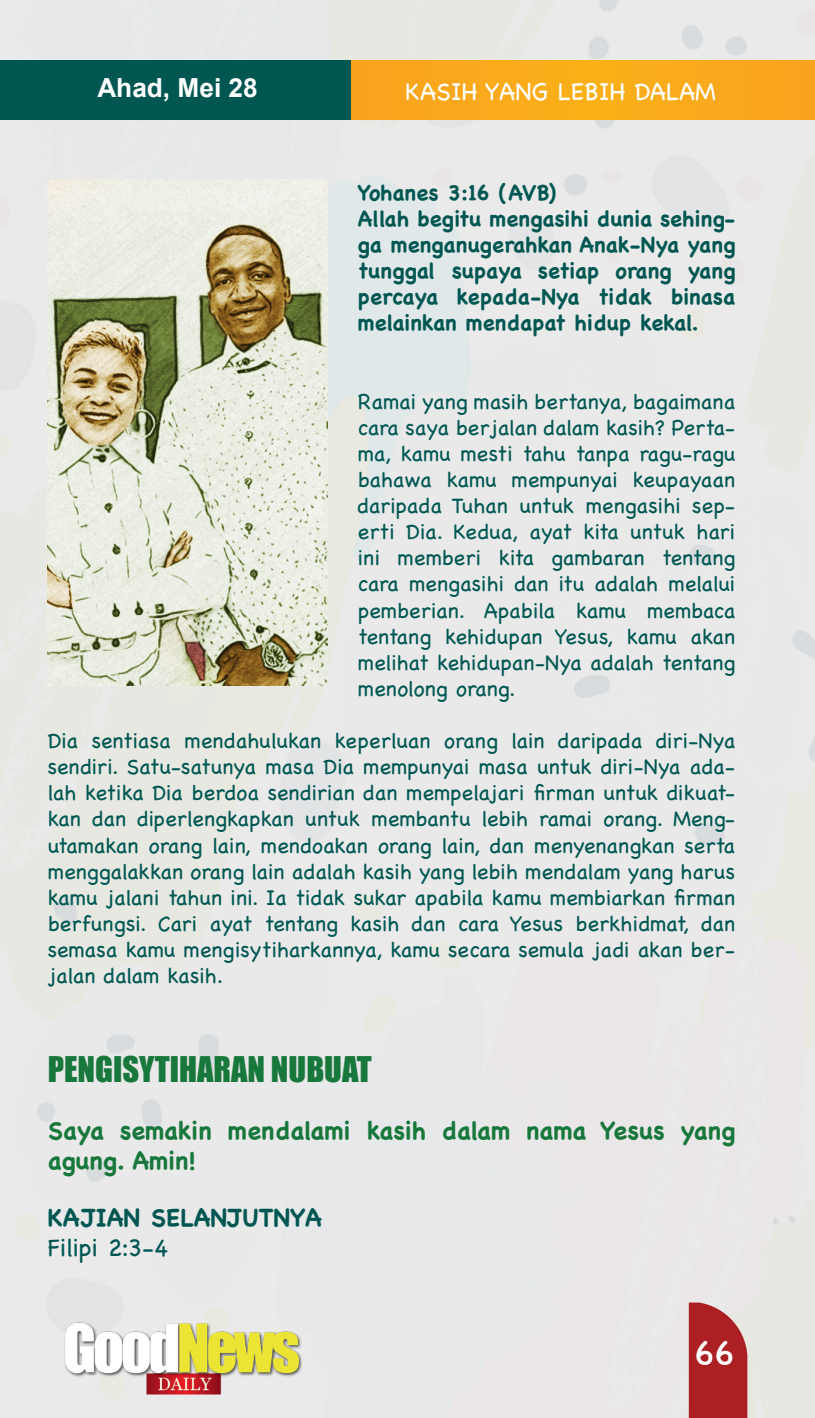
<style>
.page{position:relative;width:815px;height:1418px;background:#fff}
.page>*{position:absolute;margin:0;border:0;box-sizing:border-box;transform-origin:0 0}
.t1{font:35px "Chalkboard SE";color:#fff}
.t2{font:32.5px "Impact";color:#18783c}
.t3{font:700 26.25px "Arial";color:#fff}
.t4{font:700 25px/30px "Chalkboard";color:#18783c}
.t5{font:25px "Chalkboard";color:#fff}
.t6{font:700 25px "Chalkboard";color:#005752}
.t7{font:25px "Chalkboard";color:#005752}
.t8{font:21.75px/26px "Chalkboard";color:#005752;text-align:justify}
.t9{font:700 21.75px/26px "Chalkboard";color:#005752;text-align:justify}
</style>
<div class="page">
<div style="left:0;top:0;width:815px;height:1417px;background:#e9e9e9"></div>
<div style="left:168px;top:60px;width:647px;height:60px;background:#f9a91c"></div>
<div style="left:0;top:60px;width:351px;height:60px;background:#005752"></div>
<div style="left:689px;top:1302px;width:58px;height:115px;background:#ac1f22"></div>
<img style="left:59px;top:1320px;width:246px;height:76px">
<img style="left:48px;top:179px;width:280px;height:507px">
<p class="t3" style="left:97px;top:70px;width:162px">Ahad, Mei 28</p>
<p class="t5" style="left:405px;top:76px;width:312px">KASIH YANG LEBIH DALAM</p>
<p class="t9" style="left:358px;top:179px;width:200px">Yohanes 3:16 (AVB)</p>
<p class="t9" style="left:358px;top:205px;width:379px">Allah begitu mengasihi dunia sehing&shy;ga menganugerahkan Anak-Nya yang tunggal supaya setiap orang yang percaya kepada-Nya tidak binasa melainkan mendapat hidup kekal.</p>
<p class="t8" style="left:358px;top:388px;width:379px">Ramai yang masih bertanya, bagaimana cara saya berjalan dalam kasih? Perta&shy;ma, kamu mesti tahu tanpa ragu-ragu bahawa kamu mempunyai keupayaan daripada Tuhan untuk mengasihi sep&shy;erti Dia. Kedua, ayat kita untuk hari ini memberi kita gambaran tentang cara mengasihi dan itu adalah melalui pemberian. Apabila kamu membaca tentang kehidupan Yesus, kamu akan melihat kehidupan-Nya adalah tentang menolong orang.</p>
<p class="t8" style="left:48px;top:727px;width:689px">Dia sentiasa mendahulukan keperluan orang lain daripada diri-Nya sendiri. Satu-satunya masa Dia mempunyai masa untuk diri-Nya ada&shy;lah ketika Dia berdoa sendirian dan mempelajari firman untuk dikuat&shy;kan dan diperlengkapkan untuk membantu lebih ramai orang. Meng&shy;utamakan orang lain, mendoakan orang lain, dan menyenangkan serta menggalakkan orang lain adalah kasih yang lebih mendalam yang harus kamu jalani tahun ini. Ia tidak sukar apabila kamu membiarkan firman berfungsi. Cari ayat tentang kasih dan cara Yesus berkhidmat, dan semasa kamu mengisytiharkannya, kamu secara semula jadi akan ber&shy;jalan dalam kasih.</p>
<p class="t2" style="left:48px;top:1044px;width:325px">PENGISYTIHARAN NUBUAT</p>
<p class="t4" style="left:48px;top:1115px;width:689px">Saya semakin mendalami kasih dalam nama Yesus yang agung. Amin!</p>
<p class="t6" style="left:48px;top:1202px;width:276px">KAJIAN SELANJUTNYA</p>
<p class="t7" style="left:48px;top:1232px;width:122px">Filipi 2:3-4</p>
<h1 class="t1" style="left:694px;top:1322px;width:41px">66</h1>
</div>
